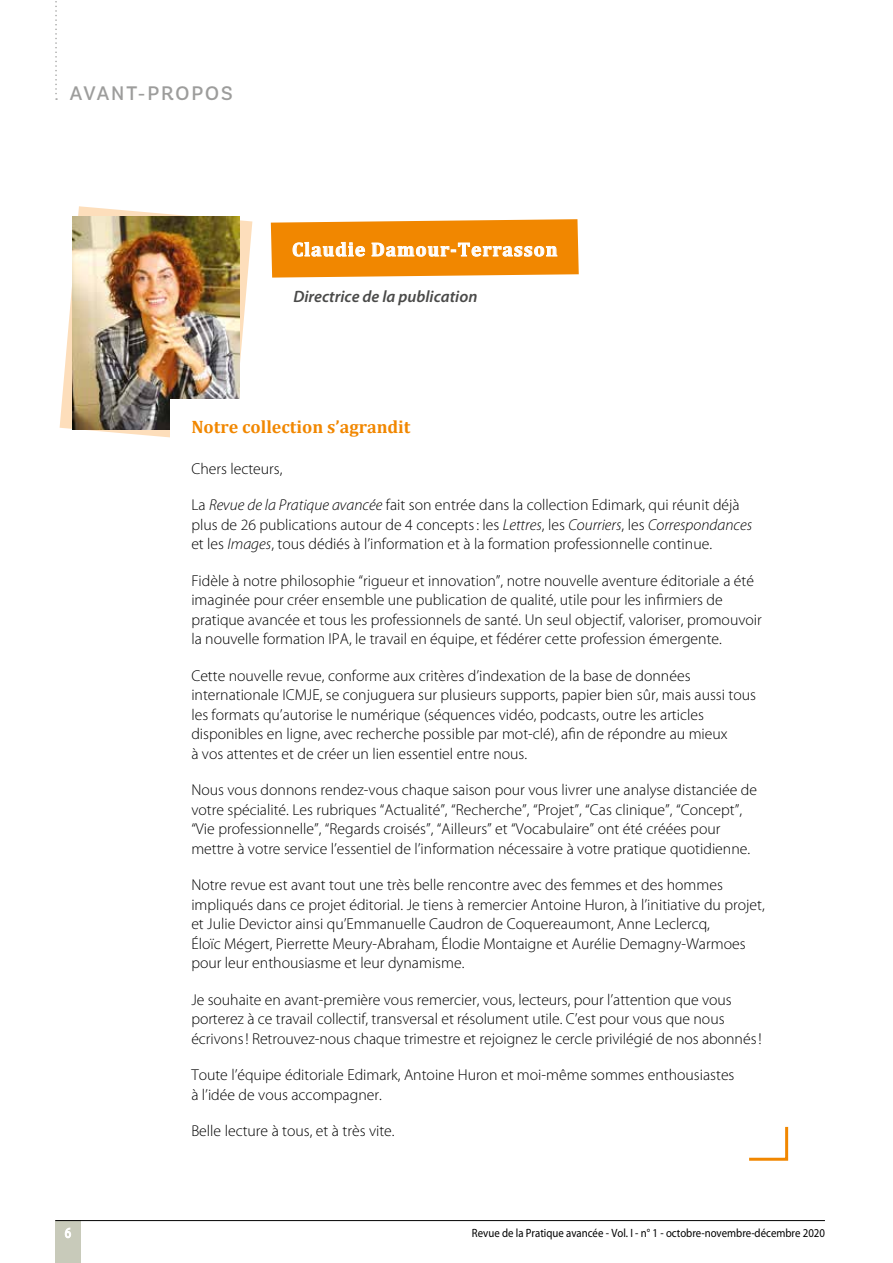
<style>
.page{position:relative;width:893px;height:1263px;background:#fff}
.page>*{position:absolute;margin:0;border:0;box-sizing:border-box;transform-origin:0 0}
.t1{font:700 19.5px "Cambria";letter-spacing:.05em;color:#fff}
.t2{font:500 19.5px "Andes Neue";letter-spacing:.1em;color:#9d9d9c}
.t3{font:700 18px "Cambria";color:#f18700}
.t4{font:italic 600 16.5px "Myriad Pro";color:#4a4a49}
.t5{font:300 15.75px/19.5px "Myriad Pro";color:#000}
.t6{font:12px "Myriad Pro";color:#000;scale:.9 1}
.s1{font-style:italic}
</style>
<div class="page">
<div style="left:55px;top:1220px;width:26px;height:43px;background:#c8caba"></div>
<svg style="left:65px;top:1227px;width:6px;height:11px"></svg>
<hr style="left:55px;top:1220px;width:770px;height:1px;background:#000">
<svg style="left:55px;top:1px;width:2px;height:99px"></svg>
<svg style="left:60px;top:206px;width:192px;height:232px"></svg>
<img style="left:73px;top:217px;width:166px;height:212px">
<svg style="left:271px;top:219px;width:308px;height:59px;background:#f29722"></svg>
<div style="left:170px;top:400px;width:617px;height:761px;background:#fff"></div>
<svg style="left:749px;top:1126px;width:40px;height:35px"></svg>
<p class="t2" style="left:70px;top:81px;width:164px">AVANT-PROPOS</p>
<p class="t1" style="left:292px;top:238px;width:267px">Claudie Damour-Terrasson</p>
<p class="t4" style="left:293px;top:288px;width:185px">Directrice de la publication</p>
<p class="t3" style="left:191px;top:416px;width:221px">Notre collection s’agrandit</p>
<p class="t5" style="left:191px;top:459px;width:93px">Chers lecteurs,</p>
<p class="t5" style="left:191px;top:495px;width:562px">La <span class="s1">Revue de la Pratique avancée</span> fait son entrée dans la collection Edimark, qui réunit déjà plus de 26 publications autour de 4 concepts: les <span class="s1">Lettres</span>, les <span class="s1">Courriers</span>, les <span class="s1">Correspondances </span>et les <span class="s1">Images</span>, tous dédiés à l’information et à la formation professionnelle continue.</p>
<p class="t5" style="left:191px;top:571px;width:572px">Fidèle à notre philosophie “rigueur et innovation”, notre nouvelle aventure éditoriale a été imaginée pour créer ensemble une publication de qualité, utile pour les infirmiers de pratique avancée et tous les professionnels de santé. Un seul objectif, valoriser, promouvoir la nouvelle formation IPA, le travail en équipe, et fédérer cette profession émergente.</p>
<p class="t5" style="left:191px;top:666px;width:566px">Cette nouvelle revue, conforme aux critères d’indexation de la base de données internationale ICMJE, se conjuguera sur plusieurs supports, papier bien sûr, mais aussi tous les formats qu’autorise le numérique (séquences vidéo, podcasts, outre les articles disponibles en ligne, avec recherche possible par mot-clé), afin de répondre au mieux<br>à vos attentes et de créer un lien essentiel entre nous.</p>
<p class="t5" style="left:191px;top:780px;width:567px">Nous vous donnons rendez-vous chaque saison pour vous livrer une analyse distanciée de votre spécialité. Les rubriques “Actualité”, “Recherche”, “Projet”, “Cas clinique”, “Concept”, “Vie professionnelle”, “Regards croisés”, “Ailleurs” et “Vocabulaire” ont été créées pour mettre à votre service l’essentiel de l’information nécessaire à votre pratique quotidienne.</p>
<p class="t5" style="left:191px;top:875px;width:575px">Notre revue est avant tout une très belle rencontre avec des femmes et des hommes impliqués dans ce projet éditorial. Je tiens à remercier Antoine Huron, à l’initiative du projet, et Julie Devictor ainsi qu’Emmanuelle Caudron de Coquereaumont, Anne Leclercq,<br>Éloïc Mégert, Pierrette Meury-Abraham, Élodie Montaigne et Aurélie Demagny-Warmoes pour leur enthousiasme et leur dynamisme.</p>
<p class="t5" style="left:191px;top:990px;width:572px">Je souhaite en avant-première vous remercier, vous, lecteurs, pour l’attention que vous porterez à ce travail collectif, transversal et résolument utile. C’est pour vous que nous écrivons! Retrouvez-nous chaque trimestre et rejoignez le cercle privilégié de nos abonnés!</p>
<p class="t5" style="left:191px;top:1065px;width:545px">Toute l’équipe éditoriale Edimark, Antoine Huron et moi-même sommes enthousiastes à l’idée de vous accompagner.</p>
<p class="t5" style="left:191px;top:1122px;width:205px">Belle lecture à tous, et à très vite.</p>
<p class="t6" style="left:472px;top:1226px;width:394px">Revue de la Pratique avancée - Vol. I - n° 1 - octobre-novembre-décembre 2020</p>
</div>
